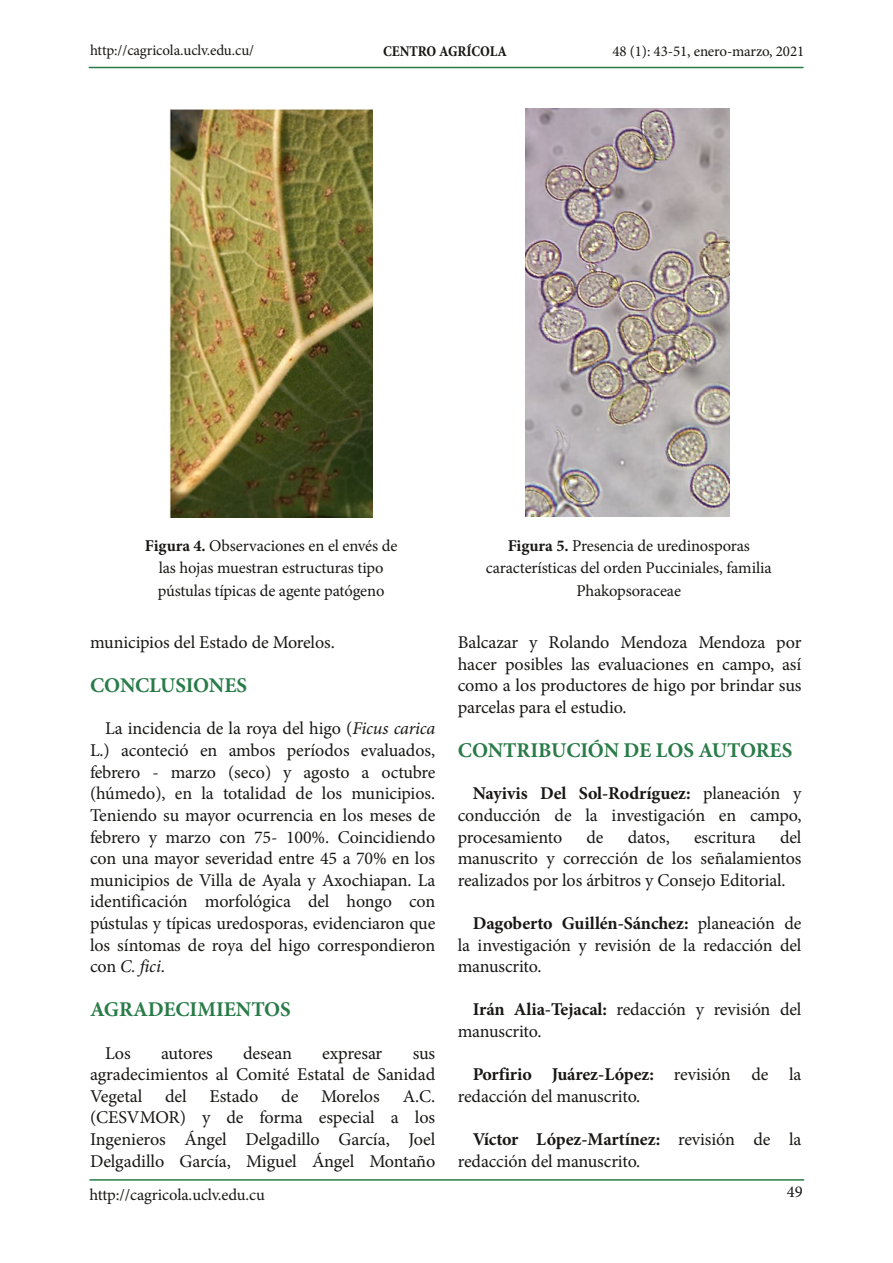
<style>
.page{position:relative;width:893px;height:1263px;background:#fff}
.page>*{position:absolute;margin:0;border:0;box-sizing:border-box;transform-origin:0 0}
.t1{font:700 21px "Minion Pro";letter-spacing:-.005em;color:#297b48}
.t2{font:18px/21.6px "Minion Pro";letter-spacing:-.005em;color:#181715;text-align:justify}
.t3{font:16.5px/22.5px "Minion Pro";letter-spacing:-.005em;color:#181715;text-align:center}
.t4{font:15px "Minion Pro";letter-spacing:-.01em;color:#181715}
.t5{font:700 condensed 15px "Minion Pro";letter-spacing:-.005em;color:#181715}
.s1{font-weight:700}
.s2{font-style:italic}
</style>
<div class="page">
<hr style="left:89px;top:67px;width:714px;height:1px;background:#297b48">
<hr style="left:90px;top:1179px;width:714px;height:2px;background:#297b48">
<img style="left:169px;top:108px;width:204px;height:410px">
<img style="left:525px;top:108px;width:205px;height:408px">
<p class="t4" style="left:90px;top:44px;width:166px">http://cagricola.uclv.edu.cu/</p>
<p class="t5" style="left:383px;top:45px;width:125px">CENTRO AGRÍCOLA</p>
<p class="t4" style="left:612px;top:45px;width:193px">48 (1): 43-51, enero-marzo, 2021</p>
<p class="t3" style="left:145px;top:536px;width:254px"><span class="s1">Figura 4.</span> Observaciones en el envés de las hojas muestran estructuras tipo pústulas típicas de agente patógeno</p>
<p class="t3" style="left:486px;top:536px;width:287px"><span class="s1">Figura 5.</span> Presencia de uredinosporas características del orden Pucciniales, familia<br>Phakopsoraceae</p>
<p class="t2" style="left:90px;top:633px;width:246px">municipios del Estado de Morelos.</p>
<p class="t1" style="left:90px;top:677px;width:159px">CONCLUSIONES</p>
<p class="t2" style="left:90px;top:720px;width:347px;text-indent:15px">La incidencia de la roya del higo (<span class="s2">Ficus carica </span>L.) aconteció en ambos períodos evaluados, febrero - marzo (seco) y agosto a octubre (húmedo), en la totalidad de los municipios.<br>Teniendo su mayor ocurrencia en los meses de febrero y marzo con 75- 100%. Coincidiendo con una mayor severidad entre 45 a 70% en los municipios de Villa de Ayala y Axochiapan. La identificación morfológica del hongo con pústulas y típicas uredosporas, evidenciaron que los síntomas de roya del higo correspondieron con <span class="s2">C. fici</span>.</p>
<p class="t1" style="left:90px;top:1001px;width:202px">AGRADECIMIENTOS</p>
<p class="t2" style="left:105px;top:1044px;width:27px">Los</p>
<p class="t2" style="left:161px;top:1044px;width:53px">autores</p>
<p class="t2" style="left:243px;top:1044px;width:50px">desean</p>
<p class="t2" style="left:322px;top:1044px;width:62px">expresar</p>
<p class="t2" style="left:90px;top:1044px;width:347px;text-indent:323px">sus agradecimientos al Comité Estatal de Sanidad Vegetal</p>
<p class="t2" style="left:165px;top:1087px;width:23px">del</p>
<p class="t2" style="left:209px;top:1087px;width:50px">Estado</p>
<p class="t2" style="left:281px;top:1087px;width:19px">de</p>
<p class="t2" style="left:321px;top:1087px;width:60px">Morelos</p>
<p class="t2" style="left:90px;top:1087px;width:347px;text-indent:313px">A.C. (CESVMOR) y de forma especial a los Ingenieros Ángel Delgadillo García, Joel Delgadillo García, Miguel Ángel Montaño</p>
<p class="t2" style="left:458px;top:633px;width:345px">Balcazar y Rolando Mendoza Mendoza por hacer posibles las evaluaciones en campo, así como a los productores de higo por brindar sus parcelas para el estudio.</p>
<p class="t1" style="left:458px;top:742px;width:336px">CONTRIBUCIÓN DE LOS AUTORES</p>
<p class="t2" style="left:458px;top:784px;width:345px;text-indent:15px"><span class="s1">Nayivis Del Sol-Rodríguez:</span> planeación y conducción de la investigación en campo, procesamiento</p>
<p class="t2" style="left:458px;top:828px;width:345px;text-indent:322px">del manuscrito y corrección de los señalamientos realizados por los árbitros y Consejo Editorial.</p>
<p class="t2" style="left:458px;top:914px;width:345px;text-indent:15px"><span class="s1">Dagoberto Guillén-Sánchez:</span> planeación de la investigación y revisión de la redacción del manuscrito.</p>
<p class="t2" style="left:458px;top:1000px;width:345px;text-indent:15px"><span class="s1">Irán Alia-Tejacal:</span> redacción y revisión del manuscrito.</p>
<p class="t2" style="left:458px;top:1065px;width:345px;text-indent:15px"><span class="s1">Porfirio Juárez-López:</span> revisión de la redacción del manuscrito.</p>
<p class="t2" style="left:458px;top:1130px;width:345px;text-indent:15px"><span class="s1">Víctor López-Martínez:</span> revisión de la redacción del manuscrito.</p>
<p class="t2" style="left:586px;top:828px;width:19px">de</p>
<p class="t2" style="left:628px;top:828px;width:43px">datos,</p>
<p class="t2" style="left:694px;top:828px;width:63px">escritura</p>
<p class="t3" style="left:90px;top:1185px;width:177px">http://cagricola.uclv.edu.cu</p>
<p class="t3" style="left:787px;top:1182px;width:17px">49</p>
</div>
